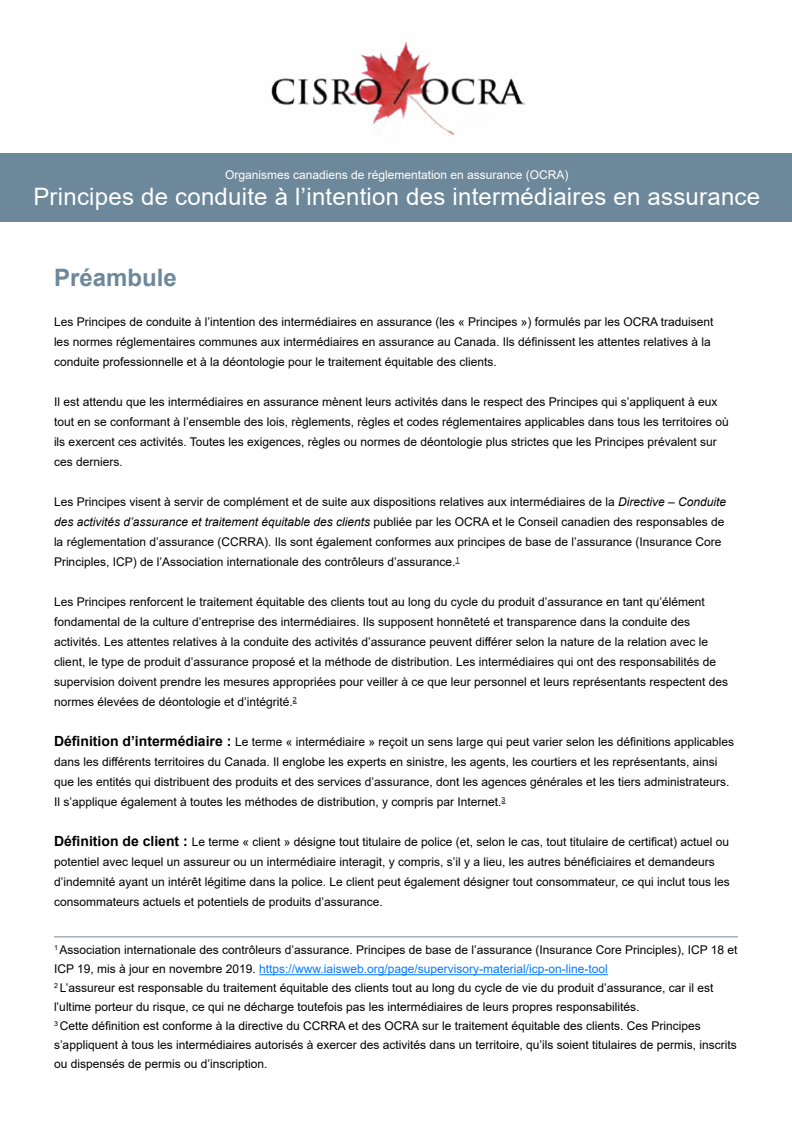
<style>
.page{position:relative;width:792px;height:1123px;background:#fff}
.page>*{position:absolute;margin:0;border:0;box-sizing:border-box;transform-origin:0 0}
.t1{font:24px "Arial";letter-spacing:.01em;color:#fff}
.t2{font:700 24px "Arial";color:#6d889a}
.t3{font:12px/20px "Arial";color:#000}
.t4{font:12px "Arial";color:#fff}
.s1{font-style:italic}
.s2{font-weight:700;font-size:14px}
.s3{color:#007bff}
</style>
<div class="page">
<hr style="left:259px;top:974px;width:349px;height:1px;background:#007bff">
<div style="left:0;top:154px;width:792px;height:68px;background:#6d889a"></div>
<img style="left:271px;top:41px;width:255px;height:95px">
<hr style="left:54px;top:936px;width:684px;height:1px;background:#6d889a">
<p class="t4" style="left:225px;top:167px;width:345px">Organismes canadiens de réglementation en assurance (OCRA)</p>
<h1 class="t1" style="left:33px;top:180px;width:728px">Principes de conduite à l’intention des intermédiaires en assurance</h1>
<h1 class="t2" style="left:54px;top:261px;width:124px">Préambule</h1>
<p class="t3" style="left:54px;top:312px;width:661px">Les Principes de conduite à l’intention des intermédiaires en assurance (les « Principes ») formulés par les OCRA traduisent les normes réglementaires communes aux intermédiaires en assurance au Canada. Ils définissent les attentes relatives à la conduite professionnelle et à la déontologie pour le traitement équitable des clients.</p>
<p class="t3" style="left:54px;top:392px;width:676px">Il est attendu que les intermédiaires en assurance mènent leurs activités dans le respect des Principes qui s’appliquent à eux tout en se conformant à l’ensemble des lois, règlements, règles et codes réglementaires applicables dans tous les territoires où ils exercent ces activités. Toutes les exigences, règles ou normes de déontologie plus strictes que les Principes prévalent sur ces derniers.</p>
<p class="t3" style="left:54px;top:492px;width:674px">Les Principes visent à servir de complément et de suite aux dispositions relatives aux intermédiaires de la <span class="s1">Directive – Conduite des activités d’assurance et traitement équitable des clients</span> publiée par les OCRA et le Conseil canadien des responsables de la réglementation d’assurance (CCRRA). Ils sont également conformes aux principes de base de l’assurance (Insurance Core Principles, ICP) de l’Association internationale des contrôleurs d’assurance.<sup>1</sup></p>
<p class="t3" style="left:54px;top:592px;width:676px">Les Principes renforcent le traitement équitable des clients tout au long du cycle du produit d’assurance en tant qu’élément fondamental de la culture d’entreprise des intermédiaires. Ils supposent honnêteté et transparence dans la conduite des activités. Les attentes relatives à la conduite des activités d’assurance peuvent différer selon la nature de la relation avec le client, le type de produit d’assurance proposé et la méthode de distribution. Les intermédiaires qui ont des responsabilités de supervision doivent prendre les mesures appropriées pour veiller à ce que leur personnel et leurs représentants respectent des normes élevées de déontologie et d’intégrité.<sup>2</sup></p>
<p class="t3" style="left:54px;top:732px;width:682px"><span class="s2">Définition d’intermédiaire :</span> Le terme « intermédiaire » reçoit un sens large qui peut varier selon les définitions applicables dans les différents territoires du Canada. Il englobe les experts en sinistre, les agents, les courtiers et les représentants, ainsi que les entités qui distribuent des produits et des services d’assurance, dont les agences générales et les tiers administrateurs.<br>Il s’applique également à toutes les méthodes de distribution, y compris par Internet.<sup>3</sup></p>
<p class="t3" style="left:54px;top:832px;width:677px"><span class="s2">Définition de client :</span> Le terme « client » désigne tout titulaire de police (et, selon le cas, tout titulaire de certificat) actuel ou potentiel avec lequel un assureur ou un intermédiaire interagit, y compris, s’il y a lieu, les autres bénéficiaires et demandeurs d’indemnité ayant un intérêt légitime dans la police. Le client peut également désigner tout consommateur, ce qui inclut tous les consommateurs actuels et potentiels de produits d’assurance.</p>
<p class="t3" style="left:54px;top:941px;width:685px;line-height:19px"><sup>1</sup> Association internationale des contrôleurs d’assurance. Principes de base de l’assurance (Insurance Core Principles), ICP 18 et ICP 19, mis à jour en novembre 2019. <span class="s3">https://www.iaisweb.org/page/supervisory-material/icp-on-line-tool<br></span><sup>2</sup> L’assureur est responsable du traitement équitable des clients tout au long du cycle de vie du produit d’assurance, car il est l’ultime porteur du risque, ce qui ne décharge toutefois pas les intermédiaires de leurs propres responsabilités.<br><sup>3</sup> Cette définition est conforme à la directive du CCRRA et des OCRA sur le traitement équitable des clients. Ces Principes s’appliquent à tous les intermédiaires autorisés à exercer des activités dans un territoire, qu’ils soient titulaires de permis, inscrits ou dispensés de permis ou d’inscription.</p>
</div>
